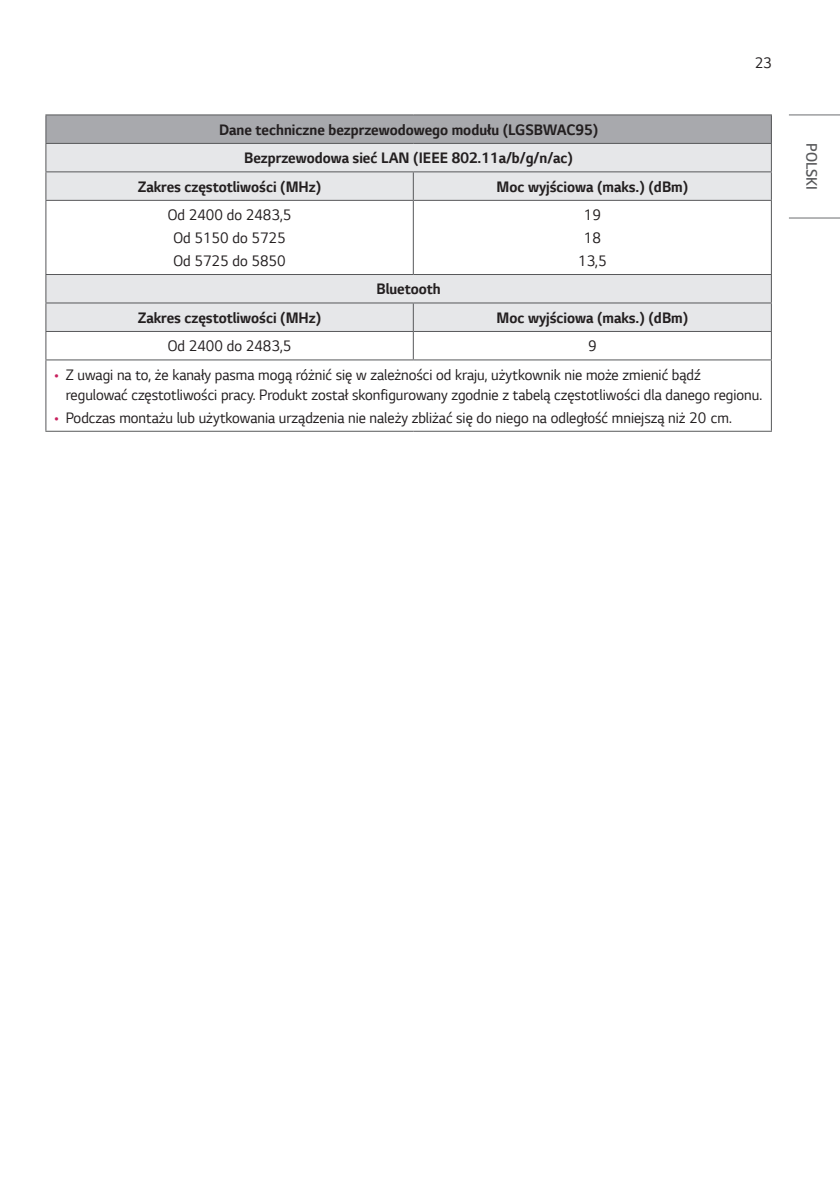
<style>
.page{position:relative;width:840px;height:1191px;background:#fff}
.page>*{position:absolute;margin:0;border:0;box-sizing:border-box;transform-origin:0 0}
.Body_Center{font:16px/20px "LG Smart";color:#231f20;scale:.95 1}
.Body_Bold_Center{font:700 16px "LG Smart";color:#231f20;scale:.95 1}
.t1{font:300 16px "LG Smart";color:#57585a;scale:.95 1}
.s1{color:#c8205d}
</style>
<div class="page">
<hr style="left:788px;top:217px;width:51px;height:1px;background:#6c6d70">
<hr style="left:788px;top:114px;width:51px;height:1px;background:#6c6d70">
<div style="left:46px;top:115px;width:725px;height:28px;background:#a8a9ad"></div>
<svg style="left:46px;top:144px;width:724px;height:187px;fill:#e6e7e9"></svg>
<hr style="left:45px;top:143px;width:368px;height:1px;background:#57585a">
<hr style="left:413px;top:143px;width:358px;height:1px;background:#57585a">
<hr style="left:45px;top:171px;width:368px;height:1px;background:#57585a">
<hr style="left:413px;top:171px;width:358px;height:1px;background:#57585a">
<svg style="left:412px;top:172px;width:1px;height:28px"></svg>
<hr style="left:45px;top:200px;width:368px;height:1px;background:#57585a">
<hr style="left:413px;top:200px;width:358px;height:1px;background:#57585a">
<hr style="left:412px;top:201px;width:1px;height:73px;background:#57585a">
<hr style="left:45px;top:274px;width:368px;height:1px;background:#57585a">
<hr style="left:413px;top:274px;width:358px;height:1px;background:#57585a">
<hr style="left:45px;top:302px;width:368px;height:1px;background:#57585a">
<hr style="left:413px;top:302px;width:358px;height:1px;background:#57585a">
<hr style="left:45px;top:331px;width:368px;height:1px;background:#57585a">
<hr style="left:413px;top:331px;width:358px;height:1px;background:#57585a">
<svg style="left:412px;top:303px;width:1px;height:56px"></svg>
<hr style="left:45px;top:359px;width:368px;height:1px;background:#57585a">
<hr style="left:413px;top:359px;width:358px;height:1px;background:#57585a">
<hr style="left:770px;top:360px;width:1px;height:71px;background:#57585a">
<hr style="left:45px;top:114px;width:368px;height:1px;background:#57585a">
<hr style="left:413px;top:114px;width:358px;height:1px;background:#57585a">
<svg style="left:45px;top:115px;width:1px;height:85px"></svg>
<svg style="left:770px;top:115px;width:1px;height:85px"></svg>
<hr style="left:45px;top:201px;width:1px;height:73px;background:#57585a">
<hr style="left:770px;top:201px;width:1px;height:73px;background:#57585a">
<svg style="left:45px;top:275px;width:1px;height:84px"></svg>
<svg style="left:770px;top:275px;width:1px;height:84px"></svg>
<hr style="left:45px;top:360px;width:1px;height:71px;background:#57585a">
<hr style="left:45px;top:431px;width:368px;height:1px;background:#57585a">
<hr style="left:413px;top:431px;width:358px;height:1px;background:#57585a">
<p class="Body_Bold_Center" style="left:219px;top:119px;width:400px">Dane techniczne bezprzewodowego modułu (LGSBWAC95)</p>
<p class="Body_Bold_Center" style="left:244px;top:147px;width:347px">Bezprzewodowa sieć LAN (IEEE 802.11a/b/g/n/ac)</p>
<p class="Body_Bold_Center" style="left:138px;top:176px;width:194px">Zakres częstotliwości (MHz)</p>
<p class="Body_Bold_Center" style="left:496px;top:176px;width:203px">Moc wyjściowa (maks.) (dBm)</p>
<p class="Body_Center" style="left:168px;top:204px;width:131px">Od 2400 do 2483,5</p>
<p class="Body_Center" style="left:173px;top:227px;width:119px">Od 5150 do 5725</p>
<p class="Body_Center" style="left:173px;top:250px;width:119px">Od 5725 do 5850</p>
<p class="Body_Center" style="left:583px;top:204px;width:20px">19</p>
<p class="Body_Center" style="left:583px;top:227px;width:20px">18</p>
<p class="Body_Center" style="left:577px;top:250px;width:31px">13,5</p>
<p class="Body_Bold_Center" style="left:376px;top:278px;width:69px">Bluetooth</p>
<p class="Body_Center" style="left:754px;top:52px;width:20px">23</p>
<p class="Body_Bold_Center" style="left:138px;top:307px;width:194px">Zakres częstotliwości (MHz)</p>
<p class="Body_Bold_Center" style="left:496px;top:307px;width:203px">Moc wyjściowa (maks.) (dBm)</p>
<p class="Body_Center" style="left:168px;top:336px;width:131px">Od 2400 do 2483,5</p>
<p class="Body_Center" style="left:587px;top:336px;width:11px">9</p>
<p class="Body_Center" style="left:66px;top:364px;width:734px;text-indent:-11px"><span class="s1">•</span> Z uwagi na to, że kanały pasma mogą różnić się w zależności od kraju, użytkownik nie może zmienić bądź regulować częstotliwości pracy. Produkt został skonfigurowany zgodnie z tabelą częstotliwości dla danego regionu.</p>
<p class="Body_Center" style="left:54px;top:407px;width:714px"><span class="s1">•</span> Podczas montażu lub użytkowania urządzenia nie należy zbliżać się do niego na odległość mniejszą niż 20 cm.</p>
<p class="t1" style="left:822px;top:143px;width:50px;rotate:90deg">POLSKI</p>
</div>
